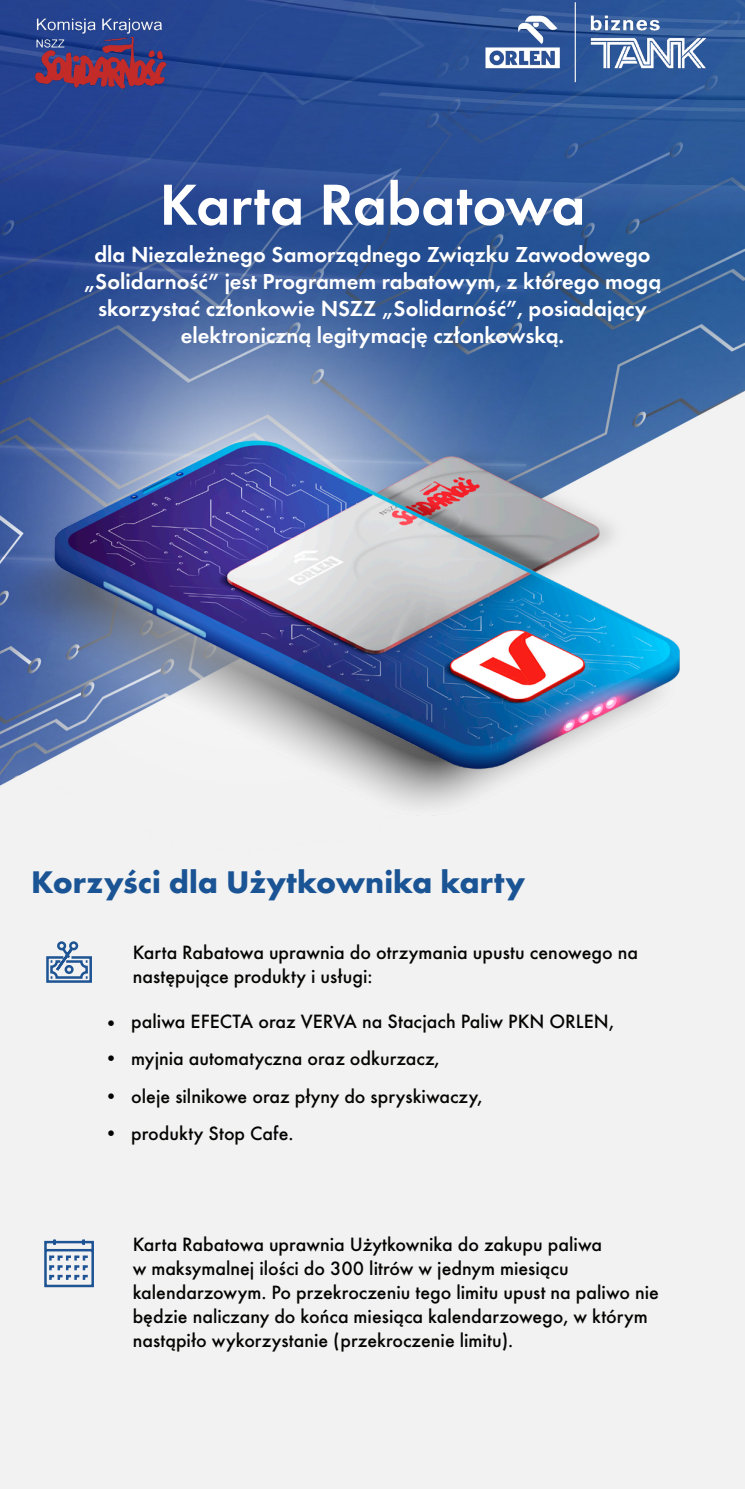
<style>
.page{position:relative;width:745px;height:1489px;background:#fff}
.page>*{position:absolute;margin:0;border:0;box-sizing:border-box;transform-origin:0 0}
.t1{font:60px "Futura Dem";color:#fff}
.t2{font:700 32.5px "Futura";color:#1a5494}
.t3{font:22.5px/27px "Futura Dem";color:#fff;text-align:center}
.t4{font:500 20px/24px "Futura";color:#040503}
</style>
<div class="page">
<div style="left:0;top:0;width:744px;height:1488px;background:#f2f2f2"></div>
<img style="left:0;top:79px;width:744px;height:789px">
<img style="left:482px;top:0;width:231px;height:84px">
<svg style="left:45px;top:940px;width:48px;height:44px"></svg>
<svg style="left:43px;top:1237px;width:52px;height:51px"></svg>
<img style="left:31px;top:14px;width:138px;height:76px">
<h1 class="t1" style="left:159px;top:163px;width:427px">Karta Rabatowa</h1>
<p class="t3" style="left:84px;top:239px;width:578px">dla Niezależnego Samorządnego Związku Zawodowego „Solidarność” jest Programem rabatowym, z którego mogą skorzystać członkowie NSZZ „Solidarność”, posiadający elektroniczną legitymację członkowską.</p>
<h2 class="t2" style="left:31px;top:859px;width:495px">Korzyści dla Użytkownika karty</h2>
<p class="t4" style="left:104px;top:1009px;width:15px">•</p>
<p class="t4" style="left:104px;top:1038px;width:15px;line-height:37.5px">• •</p>
<p class="t4" style="left:104px;top:1119px;width:15px">•</p>
<p class="t4" style="left:133px;top:938px;width:506px">Karta Rabatowa uprawnia do otrzymania upustu cenowego na następujące produkty i usługi:</p>
<p class="t4" style="left:131px;top:1000px;width:484px;line-height:37.5px">paliwa EFECTA oraz VERVA na Stacjach Paliw PKN ORLEN, myjnia automatyczna oraz odkurzacz,<br>oleje silnikowe oraz płyny do spryskiwaczy,<br>produkty Stop Cafe.</p>
<p class="t4" style="left:133px;top:1229px;width:527px">Karta Rabatowa uprawnia Użytkownika do zakupu paliwa<br>w maksymalnej ilości do 300 litrów w jednym miesiącu kalendarzowym. Po przekroczeniu tego limitu upust na paliwo nie będzie naliczany do końca miesiąca kalendarzowego, w którym nastąpiło wykorzystanie (przekroczenie limitu).</p>
</div>
